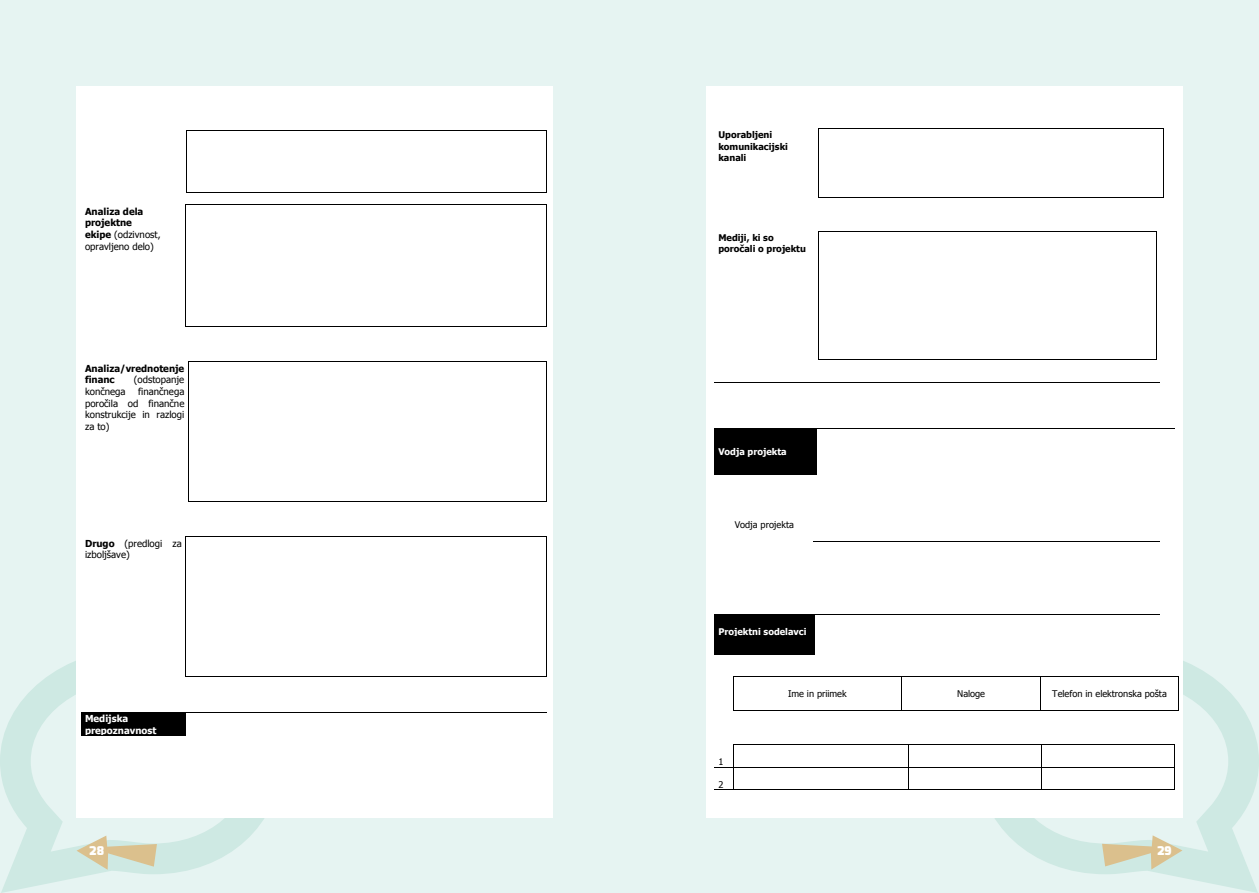
<style>
.page{position:relative;width:1259px;height:893px;background:#fff}
.page>*{position:absolute;margin:0;border:0;box-sizing:border-box;transform-origin:0 0}
.t1{font:900 12px "Exo";color:#fff}
.t2{font:9.6px/11.6px "Tahoma";color:#000}
.t3{font:700 9.6px/11.6px "Tahoma";color:#000}
.t4{font:700 9.6px/11.6px "Tahoma";color:#fff}
.t5{font:700 9.15px/11.1px "Tahoma";color:#000}
.t6{font:9.15px "Tahoma";color:#000}
.t7{font:700 9.15px "Tahoma";color:#fff}
.s1{font-weight:700}
</style>
<div class="page">
<div style="left:629px;top:0;width:630px;height:893px;background:#e6f4f2"></div>
<div style="left:0;top:0;width:629px;height:893px;background:#e6f4f2"></div>
<svg style="left:978px;top:648px;width:281px;height:245px"></svg>
<svg style="left:1102px;top:835px;width:80px;height:34px"></svg>
<svg style="left:0;top:648px;width:281px;height:245px"></svg>
<svg style="left:77px;top:836px;width:80px;height:34px"></svg>
<div style="left:77px;top:86px;width:476px;height:731px;background:#fff"></div>
<hr style="left:187px;top:130px;width:359px;height:1px;background:#000">
<hr style="left:186px;top:131px;width:1px;height:61px;background:#000">
<hr style="left:187px;top:192px;width:359px;height:1px;background:#000">
<hr style="left:546px;top:131px;width:1px;height:61px;background:#000">
<hr style="left:186px;top:205px;width:360px;height:1px;background:#000">
<hr style="left:185px;top:205px;width:1px;height:121px;background:#000">
<hr style="left:186px;top:326px;width:360px;height:1px;background:#000">
<hr style="left:546px;top:205px;width:1px;height:121px;background:#000">
<hr style="left:188px;top:362px;width:358px;height:1px;background:#000">
<hr style="left:188px;top:362px;width:1px;height:139px;background:#000">
<hr style="left:188px;top:501px;width:358px;height:1px;background:#000">
<hr style="left:546px;top:362px;width:1px;height:139px;background:#000">
<hr style="left:186px;top:537px;width:360px;height:1px;background:#000">
<hr style="left:185px;top:537px;width:1px;height:139px;background:#000">
<hr style="left:186px;top:676px;width:360px;height:1px;background:#000">
<hr style="left:546px;top:537px;width:1px;height:139px;background:#000">
<hr style="left:82px;top:712px;width:3px;height:23px;background:#000">
<hr style="left:182px;top:712px;width:4px;height:23px;background:#000">
<div style="left:85px;top:712px;width:97px;height:12px;background:#000"></div>
<div style="left:85px;top:724px;width:97px;height:11px;background:#000"></div>
<hr style="left:186px;top:712px;width:360px;height:1px;background:#000">
<svg style="left:81px;top:712px;width:1px;height:23px"></svg>
<div style="left:706px;top:86px;width:476px;height:731px;background:#fff"></div>
<hr style="left:818px;top:129px;width:345px;height:1px;background:#000">
<hr style="left:818px;top:129px;width:1px;height:68px;background:#000">
<hr style="left:818px;top:197px;width:345px;height:1px;background:#000">
<hr style="left:1163px;top:129px;width:1px;height:68px;background:#000">
<hr style="left:819px;top:231px;width:337px;height:1px;background:#000">
<hr style="left:818px;top:231px;width:1px;height:128px;background:#000">
<hr style="left:819px;top:359px;width:337px;height:1px;background:#000">
<hr style="left:1156px;top:231px;width:1px;height:128px;background:#000">
<hr style="left:714px;top:382px;width:446px;height:1px;background:#000">
<hr style="left:715px;top:428px;width:3px;height:46px;background:#000">
<hr style="left:812px;top:428px;width:4px;height:46px;background:#000">
<div style="left:718px;top:428px;width:94px;height:18px;background:#000"></div>
<div style="left:718px;top:446px;width:94px;height:11px;background:#000"></div>
<div style="left:718px;top:457px;width:94px;height:17px;background:#000"></div>
<hr style="left:816px;top:428px;width:344px;height:1px;background:#000">
<svg style="left:1160px;top:428px;width:14px;height:1px"></svg>
<hr style="left:714px;top:428px;width:1px;height:46px;background:#000">
<hr style="left:715px;top:474px;width:101px;height:1px;background:#000">
<hr style="left:816px;top:428px;width:1px;height:46px;background:#000">
<hr style="left:813px;top:541px;width:347px;height:1px;background:#000">
<hr style="left:715px;top:614px;width:3px;height:40px;background:#000">
<hr style="left:810px;top:614px;width:4px;height:40px;background:#000">
<div style="left:718px;top:614px;width:92px;height:11px;background:#000"></div>
<div style="left:718px;top:625px;width:92px;height:12px;background:#000"></div>
<div style="left:718px;top:637px;width:92px;height:17px;background:#000"></div>
<hr style="left:814px;top:614px;width:346px;height:1px;background:#000">
<hr style="left:714px;top:614px;width:1px;height:40px;background:#000">
<hr style="left:715px;top:654px;width:99px;height:1px;background:#000">
<hr style="left:814px;top:614px;width:1px;height:40px;background:#000">
<hr style="left:733px;top:677px;width:168px;height:1px;background:#000">
<hr style="left:902px;top:677px;width:138px;height:1px;background:#000">
<hr style="left:1041px;top:677px;width:137px;height:1px;background:#000">
<hr style="left:733px;top:677px;width:1px;height:33px;background:#000">
<hr style="left:733px;top:710px;width:168px;height:1px;background:#000">
<hr style="left:901px;top:677px;width:1px;height:33px;background:#000">
<hr style="left:902px;top:710px;width:138px;height:1px;background:#000">
<hr style="left:1040px;top:677px;width:1px;height:33px;background:#000">
<hr style="left:1041px;top:710px;width:137px;height:1px;background:#000">
<hr style="left:1178px;top:677px;width:1px;height:33px;background:#000">
<hr style="left:733px;top:744px;width:174px;height:1px;background:#000">
<hr style="left:908px;top:744px;width:133px;height:1px;background:#000">
<hr style="left:1041px;top:744px;width:133px;height:1px;background:#000">
<hr style="left:733px;top:767px;width:174px;height:1px;background:#000">
<hr style="left:908px;top:767px;width:133px;height:1px;background:#000">
<hr style="left:1041px;top:767px;width:133px;height:1px;background:#000">
<svg style="left:714px;top:745px;width:20px;height:45px"></svg>
<hr style="left:733px;top:790px;width:174px;height:1px;background:#000">
<hr style="left:908px;top:790px;width:133px;height:1px;background:#000">
<svg style="left:1041px;top:745px;width:1px;height:45px"></svg>
<hr style="left:1041px;top:790px;width:133px;height:1px;background:#000">
<svg style="left:1174px;top:744px;width:1px;height:46px"></svg>
<p class="t2" style="left:85px;top:206px;width:77px"><span class="s1">Analiza dela projektne<br>ekipe</span> (odzivnost, opravljeno delo)</p>
<p class="t3" style="left:85px;top:363px;width:101px">Analiza/vrednotenje financ</p>
<p class="t2" style="left:134px;top:375px;width:52px">(odstopanje</p>
<p class="t2" style="left:85px;top:386px;width:101px;text-align:justify;text-indent:53px">finančnega poročila od finančne konstrukcije in razlogi za to)</p>
<p class="t2" style="left:85px;top:386px;width:42px">končnega</p>
<p class="t2" style="left:85px;top:538px;width:98px"><span class="s1">Drugo</span> (predlogi za izboljšave)</p>
<p class="t4" style="left:85px;top:713px;width:73px">Medijska prepoznavnost</p>
<p class="t5" style="left:718px;top:130px;width:71px">Uporabljeni komunikacijski kanali</p>
<p class="t5" style="left:718px;top:232px;width:89px">Mediji, ki so poročali o projektu</p>
<p class="t7" style="left:718px;top:447px;width:70px">Vodja projekta</p>
<p class="t6" style="left:734px;top:521px;width:61px">Vodja projekta</p>
<p class="t7" style="left:718px;top:627px;width:90px">Projektni sodelavci</p>
<p class="t6" style="left:718px;top:757px;width:7px">1</p>
<p class="t6" style="left:718px;top:780px;width:7px">2</p>
<p class="t6" style="left:788px;top:690px;width:60px">Ime in priimek</p>
<p class="t6" style="left:957px;top:690px;width:29px">Naloge</p>
<p class="t6" style="left:1052px;top:690px;width:116px">Telefon in elektronska pošta</p>
<p class="t1" style="left:90px;top:846px;width:16px">28</p>
<p class="t1" style="left:1157px;top:846px;width:16px">29</p>
</div>
